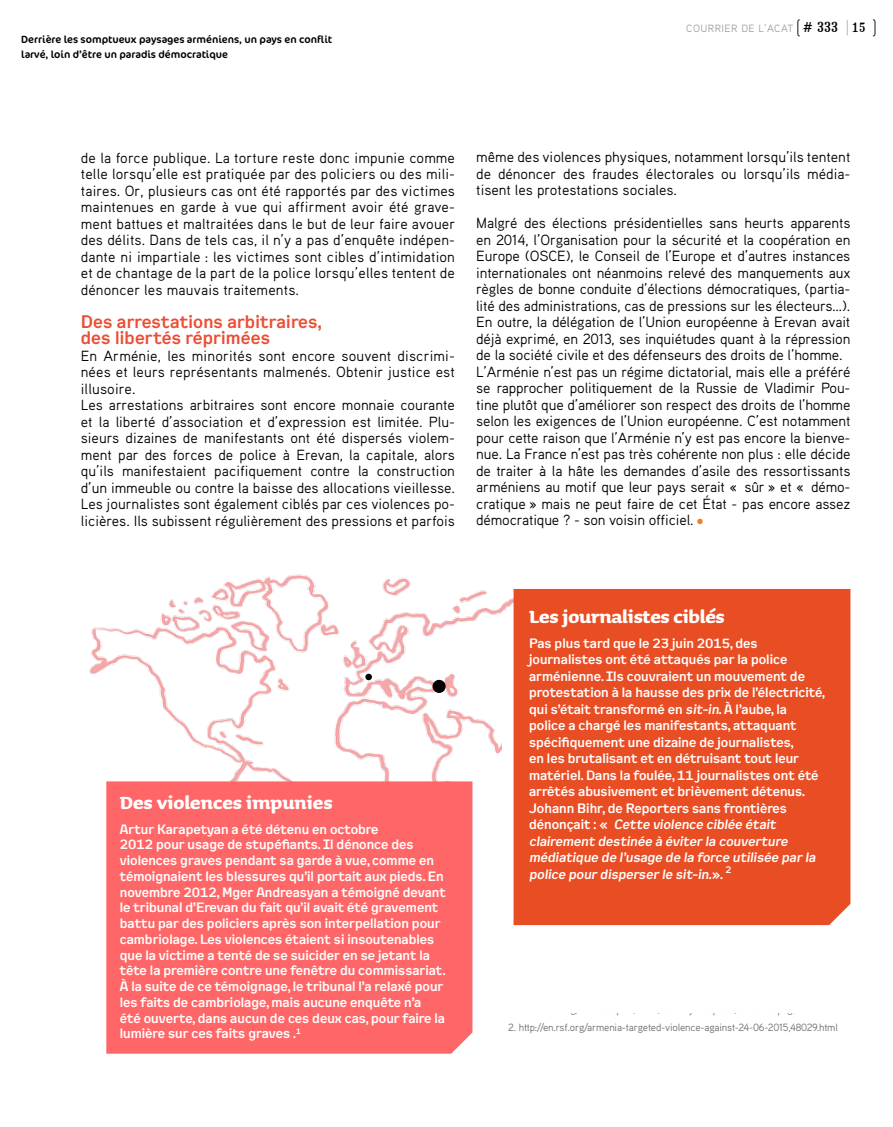
<style>
.page{position:relative;width:893px;height:1127px;background:#fff}
.page>*{position:absolute;margin:0;border:0;box-sizing:border-box;transform-origin:0 0}
.t1{font:700 22.5px "Sauna";letter-spacing:-.01em;color:#fff}
.t2{font:500 18px/16.5px "Kade";letter-spacing:.01em;color:#ea4e34}
.t3{font:14.7px/16.5px "Aaux Pro";letter-spacing:-.01em;color:#000;text-align:justify}
.t4{font:500 13.5px/16.5px "Kade";color:#fff}
.t5{font:10.5px/15px "Cocon";color:#000}
.t6{font:10.5px "Aaux Pro";letter-spacing:-.02em;color:#6f6f6e}
.t7{font:10.5px "Aaux Pro";letter-spacing:.04em;color:#9c9d9d}
.s1{font-family:"Steelfish";font-size:17.85px;color:#000}
.s2{font-weight:500;font-size:14.25px;color:#000}
.s3{font-family:"Crash Numbering Serif";font-size:14.25px;color:#000}
.s4{font-family:"DIN Cond";font-weight:300;font-size:17.85px}
.s5{font-family:"Crash Numbering Serif";font-size:13.05px;color:#000}
.s6{color:#ef7d24}
</style>
<div class="page">
<img style="left:89px;top:574px;width:425px;height:221px">
<div style="left:433px;top:680px;width:13px;height:13px;background:#000;border-radius:50%"></div>
<div style="left:365px;top:674px;width:7px;height:6px;background:#000;border-radius:50%"></div>
<div style="left:502px;top:701px;width:373px;height:312px;background:#fff"></div>
<div style="left:514px;top:589px;width:336px;height:336px;background:#e94d23"></div>
<div style="left:106px;top:781px;width:366px;height:272px;background:#ff6667"></div>
<p class="t5" style="left:21px;top:32px;width:312px">Derrière les somptueux paysages arméniens, un pays en conflit larvé, loin d’être un paradis démocratique</p>
<p class="t7" style="left:686px;top:22px;width:191px">COURRIER DE L’ACAT <span class="s1">(</span> <span class="s2">#</span> <span class="s3">333</span> <span class="s4">|</span> <span class="s5">15</span> <span class="s1">)</span></p>
<p class="t3" style="left:81px;top:149px;width:376px">de la force publique. La torture reste donc impunie comme telle lorsqu’elle est pratiquée par des policiers ou des mili&shy;taires. Or, plusieurs cas ont été rapportés par des victimes maintenues en garde à vue qui affirment avoir été grave&shy;ment battues et maltraitées dans le but de leur faire avouer des délits. Dans de tels cas, il n’y a pas d’enquête indépen&shy;dante ni impartiale : les victimes sont cibles d’intimidation et de chantage de la part de la police lorsqu’elles tentent de dénoncer les mauvais traitements.</p>
<p class="t2" style="left:81px;top:313px;width:242px">Des arrestations arbitraires, des libertés réprimées</p>
<p class="t3" style="left:81px;top:347px;width:376px;text-align:left">En Arménie, les minorités sont encore souvent discrimi&shy;nées et leurs représentants malmenés. Obtenir justice est illusoire.<br>Les arrestations arbitraires sont encore monnaie courante et la liberté d’association et d’expression est limitée. Plu&shy;sieurs dizaines de manifestants ont été dispersés violem&shy;ment par des forces de police à Erevan, la capitale, alors qu’ils manifestaient pacifiquement contre la construction d’un immeuble ou contre la baisse des allocations vieillesse.<br>Les journalistes sont également ciblés par ces violences po&shy;licières. Ils subissent régulièrement des pressions et parfois</p>
<p class="t3" style="left:476px;top:149px;width:376px">même des violences physiques, notamment lorsqu’ils tentent de dénoncer des fraudes électorales ou lorsqu’ils média&shy;tisent les protestations sociales.</p>
<p class="t3" style="left:476px;top:215px;width:376px;text-align:left">Malgré des élections présidentielles sans heurts apparents en 2014, l’Organisation pour la sécurité et la coopération en Europe (OSCE), le Conseil de l’Europe et d’autres instances internationales ont néanmoins relevé des manquements aux règles de bonne conduite d’élections démocratiques, (partia&shy;lité des administrations, cas de pressions sur les électeurs…).<br>En outre, la délégation de l’Union européenne à Erevan avait déjà exprimé, en 2013, ses inquiétudes quant à la répression de la société civile et des défenseurs des droits de l’homme.<br>L’Arménie n’est pas un régime dictatorial, mais elle a préféré se rapprocher politiquement de la Russie de Vladimir Pou&shy;tine plutôt que d’améliorer son respect des droits de l’homme selon les exigences de l’Union européenne. C’est notamment pour cette raison que l’Arménie n’y est pas encore la bienve&shy;nue. La France n’est pas très cohérente non plus : elle décide de traiter à la hâte les demandes d’asile des ressortissants arméniens au motif que leur pays serait « sûr » et « démo&shy;cratique » mais ne peut faire de cet État - pas encore assez démocratique ? - son voisin officiel. <span class="s6">●</span></p>
<h1 class="t1" style="left:120px;top:791px;width:214px">Des violences impunies</h1>
<p class="t4" style="left:120px;top:821px;width:327px;line-height:15.8px">Artur Karapetyan a été détenu en octobre<br>2012 pour usage de stupéfiants. Il dénonce des violences graves pendant sa garde à vue, comme en témoignaient les blessures qu’il portait aux pieds. En novembre 2012, Mger Andreasyan a témoigné devant le tribunal d’Erevan du fait qu’il avait été gravement battu par des policiers après son interpellation pour cambriolage. Les violences étaient si insoutenables que la victime a tenté de se suicider en se jetant la tête la première contre une fenêtre du commissariat.<br>À la suite de ce témoignage, le tribunal l’a relaxé pour les faits de cambriolage, mais aucune enquête n’a<br>été ouverte, dans aucun de ces deux cas, pour faire la lumière sur ces faits graves .<sup>1</sup></p>
<h1 class="t1" style="left:529px;top:604px;width:197px">Les journalistes ciblés</h1>
<p class="t4" style="left:529px;top:634px;width:297px">Pas plus tard que le 23 juin 2015, des journalistes ont été attaqués par la police arménienne. Ils couvraient un mouvement de protestation à la hausse des prix de l’électricité, qui s’était transformé en sit-in. À l’aube, la police a chargé les manifestants, attaquant spécifiquement une dizaine de journalistes,<br>en les brutalisant et en détruisant tout leur matériel. Dans la foulée, 11 journalistes ont été arrêtés abusivement et brièvement détenus.<br>Johann Bihr, de Reporters sans frontières<br>d é n o n ç a i t : « Cette violence ciblée était clairement destinée à éviter la couverture médiatique de l’usage de la force utilisée par la police pour disperser le sit-in. » . <sup>2</sup></p>
<p class="t6" style="left:508px;top:1021px;width:331px">2. http://en.rsf.org/armenia-targeted-violence-against-24-06-2015,48029.html</p>
</div>
